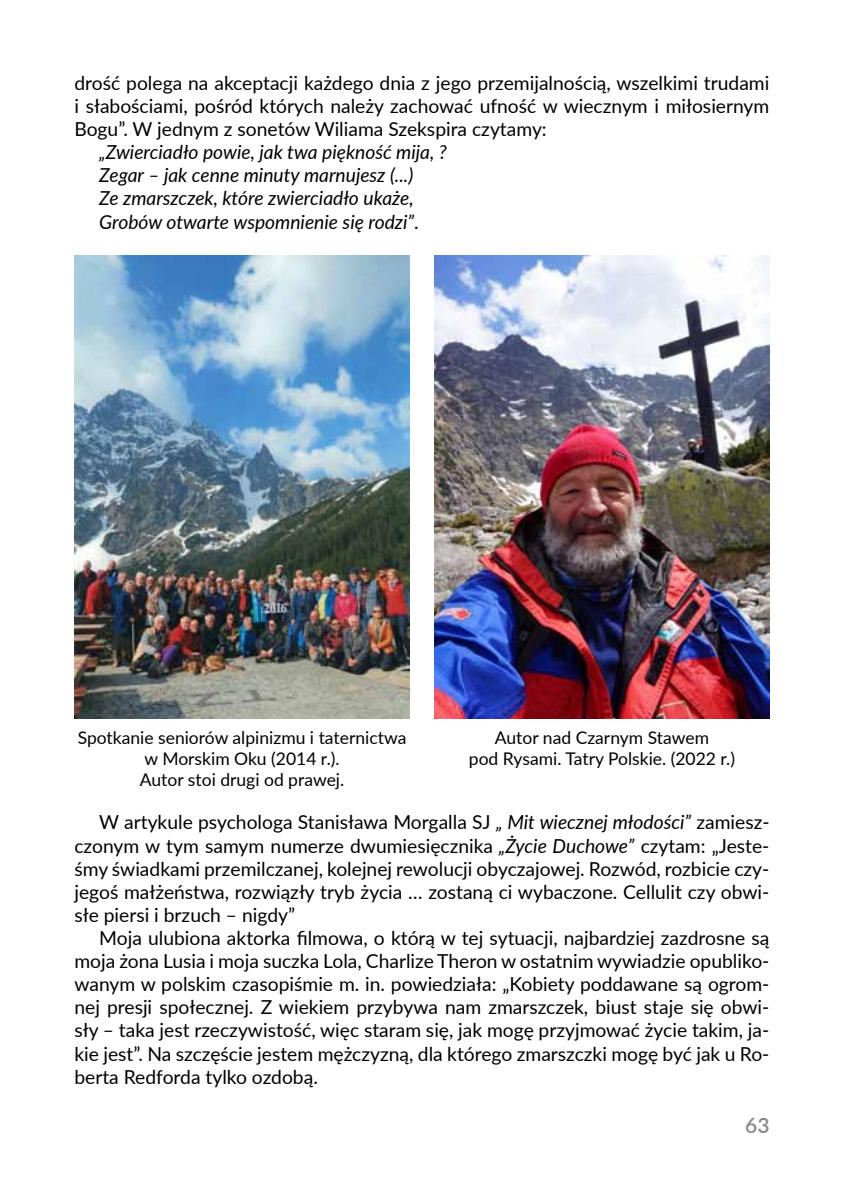
<style>
.page{position:relative;width:844px;height:1191px;background:#fff}
.page>*{position:absolute;margin:0;border:0;box-sizing:border-box;transform-origin:0 0}
.t1{font:600 21px "Lato";color:#87888a}
.t2{font:19.25px/23.1px "Lato";color:#000;text-align:justify}
.t3{font:italic 19.25px/23.1px "Lato";color:#000}
.t4{font:17.5px/21px "Lato";color:#000;text-align:center}
.s1{font-style:normal}
.s2{font-style:italic}
</style>
<div class="page">
<img style="left:74px;top:256px;width:335px;height:462px">
<img style="left:434px;top:256px;width:335px;height:462px">
<p class="t2" style="left:74px;top:71px;width:696px">drość polega na akceptacji każdego dnia z jego przemijalnością, wszelkimi trudami i słabościami, pośród których należy zachować ufność w wiecznym i miłosiernym Bogu”. W jednym z sonetów Wiliama Szekspira czytamy:</p>
<p class="t3" style="left:99px;top:140px;width:349px">„Zwierciadło powie, jak twa piękność mija, ?<br>Zegar – jak cenne minuty marnujesz (...)<br>Ze zmarszczek, które zwierciadło ukaże, Grobów otwarte wspomnienie się rodzi”<span class="s1">.</span></p>
<p class="t4" style="left:78px;top:726px;width:330px">Spotkanie seniorów alpinizmu i taternictwa w Morskim Oku (2014 r.).<br>Autor stoi drugi od prawej.</p>
<p class="t4" style="left:469px;top:726px;width:267px">Autor nad Czarnym Stawem<br>pod Rysami. Tatry Polskie. (2022 r.)</p>
<p class="t2" style="left:74px;top:810px;width:696px;text-indent:25px">W artykule psychologa Stanisława Morgalla SJ <span class="s2">„ Mit wiecznej młodości”</span> zamiesz&shy;czonym w tym samym numerze dwumiesięcznika <span class="s2">„Życie Duchowe”</span> czytam: „Jeste&shy;śmy świadkami przemilczanej, kolejnej rewolucji obyczajowej. Rozwód, rozbicie czy&shy;jegoś małżeństwa, rozwiązły tryb życia … zostaną ci wybaczone. Cellulit czy obwi&shy;słe piersi i brzuch – nigdy”</p>
<p class="t2" style="left:74px;top:925px;width:696px;text-indent:25px">Moja ulubiona aktorka filmowa, o którą w tej sytuacji, najbardziej zazdrosne są moja żona Lusia i moja suczka Lola, Charlize Theron w ostatnim wywiadzie opubliko&shy;wanym w polskim czasopiśmie m. in. powiedziała: „Kobiety poddawane są ogrom&shy;nej presji społecznej. Z wiekiem przybywa nam zmarszczek, biust staje się obwi&shy;sły – taka jest rzeczywistość, więc staram się, jak mogę przyjmować życie takim, ja&shy;kie jest”. Na szczęście jestem mężczyzną, dla którego zmarszczki mogę być jak u Ro&shy;berta Redforda tylko ozdobą.</p>
<p class="t1" style="left:745px;top:1110px;width:26px">63</p>
</div>
